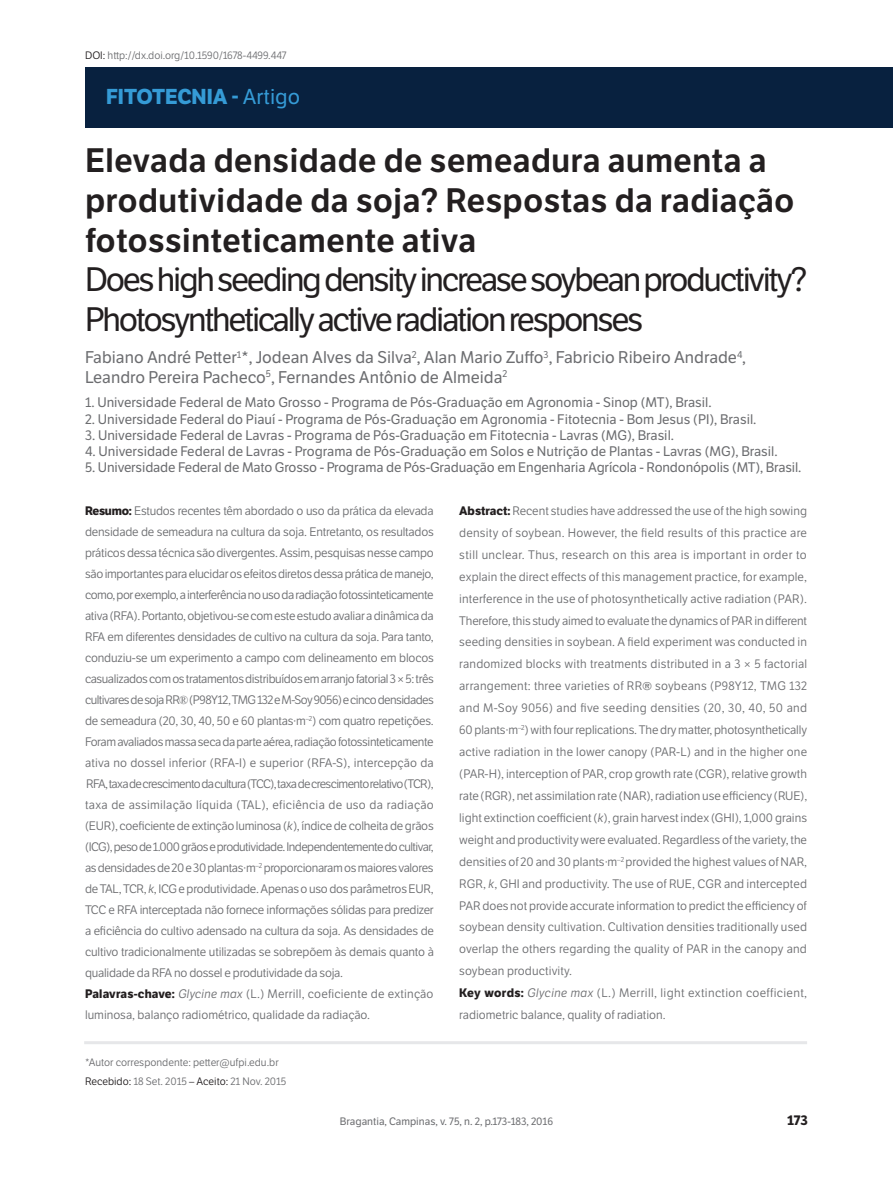
<style>
.page{position:relative;width:893px;height:1191px;background:#fff}
.page>*{position:absolute;margin:0;border:0;box-sizing:border-box;transform-origin:0 0}
.t1{font:600 33px/39.6px "LFT Etica";color:#231f20}
.t2{font:33px/39.6px "LFT Etica";letter-spacing:-.07em;color:#231f20}
.t3{font:700 21px "LFT Etica";color:#359bd6}
.t4{font:16.5px/19.5px "LFT Etica";color:#6c6d70}
.t5{font:13.5px "LFT Etica";color:#6c6d70}
.t6{font:700 13.5px "LFT Etica";color:#231f20}
.t7{font:12px/21px "LFT Etica";letter-spacing:-.01em;color:#6c6d70}
.t8{font:12px/21.9px "LFT Etica";letter-spacing:.01em;color:#6c6d70}
.t9{font:10.5px/18.9px "LFT Etica";color:#6c6d70}
.t10{font:10.5px "LFT Etica";color:#6c6d70}
.s1{color:#231f20}
.s2{font-weight:400}
.s3{font-weight:700;color:#231f20}
.s4{font-family:"Times New Roman"}
.s5{font-style:italic}
</style>
<div class="page">
<div style="left:85px;top:70px;width:808px;height:57px;background:#08213f"></div>
<div style="left:85px;top:68px;width:808px;height:57px;background:#08213f"></div>
<hr style="left:84px;top:1041px;width:723px;height:3px;background:#e6e7e9">
<p class="t9" style="left:85px;top:46px;width:203px"><span class="s1">DOI:</span> http://dx.doi.org/10.1590/1678-4499.447</p>
<h2 class="t3" style="left:106px;top:84px;width:196px">Fitotecnia - <span class="s2">Artigo</span></h2>
<h1 class="t1" style="left:85px;top:141px;width:711px">Elevada densidade de semeadura aumenta a produtividade da soja? Respostas da radiação fotossinteticamente ativa</h1>
<h1 class="t2" style="left:85px;top:260px;width:724px">Does high seeding density increase soybean productivity?<br>Photosynthetically active radiation responses</h1>
<h3 class="t4" style="left:85px;top:348px;width:663px">Fabiano André Petter<sup>1</sup>*, Jodean Alves da Silva<sup>2</sup>, Alan Mario Zuffo<sup>3</sup>, Fabricio Ribeiro Andrade<sup>4</sup>,<br>Leandro Pereira Pacheco<sup>5</sup>, Fernandes Antônio de Almeida<sup>2</sup></h3>
<p class="t5" style="left:85px;top:395px;width:628px">1. Universidade Federal de Mato Grosso - Programa de Pós-Graduação em Agronomia - Sinop (MT), Brasil.</p>
<p class="t5" style="left:85px;top:411px;width:673px">2. Universidade Federal do Piauí - Programa de Pós-Graduação em Agronomia - Fitotecnia - Bom Jesus (PI), Brasil.</p>
<p class="t5" style="left:85px;top:427px;width:591px">3. Universidade Federal de Lavras - Programa de Pós-Graduação em Fitotecnia - Lavras (MG), Brasil.</p>
<p class="t5" style="left:85px;top:443px;width:694px">4. Universidade Federal de Lavras - Programa de Pós-Graduação em Solos e Nutrição de Plantas - Lavras (MG), Brasil.</p>
<p class="t5" style="left:85px;top:459px;width:718px">5. Universidade Federal de Mato Grosso - Programa de Pós-Graduação em Engenharia Agrícola - Rondonópolis (MT), Brasil.</p>
<p class="t7" style="left:85px;top:500px;width:350px"><span class="s3">Resumo:</span> Estudos recentes têm abordado o uso da prática da elevada densidade de semeadura na cultura da soja. Entretanto, os resultados práticos dessa técnica são divergentes. Assim, pesquisas nesse campo são importantes para elucidar os efeitos diretos dessa prática de manejo, como, por exemplo, a interferência no uso da radiação fotossinteticamente ativa (RFA). Portanto, objetivou-se com este estudo avaliar a dinâmica da RFA em diferentes densidades de cultivo na cultura da soja. Para tanto, conduziu-se um experimento a campo com delineamento em blocos casualizados com os tratamentos distribuídos em arranjo fatorial 3 × 5: três cultivares de soja RR<span class="s4">®</span> (P98Y12, TMG 132 e M-Soy 9056) e cinco densidades de semeadura (20, 30, 40, 50 e 60 plantas·m<sup>–2</sup>) com quatro repetições.<br>Foram avaliados massa seca da parte aérea, radiação fotossinteticamente ativa no dossel inferior (RFA-I) e superior (RFA-S), intercepção da RFA, taxa de crescimento da cultura (TCC), taxa de crescimento relativo (TCR), taxa de assimilação líquida (TAL), eficiência de uso da radiação (EUR), coeficiente de extinção luminosa (<span class="s5">k</span>), índice de colheita de grãos (ICG), peso de 1.000 grãos e produtividade. Independentemente do cultivar, as densidades de 20 e 30 plantas·m<sup>–2</sup> proporcionaram os maiores valores de TAL, TCR, <span class="s5">k</span>, ICG e produtividade. Apenas o uso dos parâmetros EUR, TCC e RFA interceptada não fornece informações sólidas para predizer a eficiência do cultivo adensado na cultura da soja. As densidades de cultivo tradicionalmente utilizadas se sobrepõem às demais quanto à qualidade da RFA no dossel e produtividade da soja.<br><span class="s3">Palavras-chave:</span> <span class="s5">Glycine max</span> (L.) Merrill, coeficiente de extinção luminosa, balanço radiométrico, qualidade da radiação.</p>
<p class="t9" style="left:85px;top:1052px;width:203px">*Autor correspondente: petter@ufpi.edu.br<br><span class="s1">Recebido:</span> 18 Set. 2015 <span class="s1">– Aceito:</span> 21 Nov. 2015</p>
<p class="t8" style="left:459px;top:500px;width:349px"><span class="s3">Abstract:</span> Recent studies have addressed the use of the high sowing density of soybean. However, the field results of this practice are still unclear. Thus, research on this area is important in order to explain the direct effects of this management practice, for example, interference in the use of photosynthetically active radiation (PAR).<br>Therefore, this study aimed to evaluate the dynamics of PAR in different seeding densities in soybean. A field experiment was conducted in randomized blocks with treatments distributed in a 3 × 5 factorial arrangement: three varieties of RR soybeans (P98Y12, TMG 132 and M-Soy 9056) and five seeding densities (20, 30, 40, 50 and 60 plants·m<sup>–2</sup>) with four replications. The dry matter, photosynthetically active radiation in the lower canopy (PAR-L) and in the higher one (PAR-H), interception of PAR, crop growth rate (CGR), relative growth rate (RGR), net assimilation rate (NAR), radiation use efficiency (RUE), light extinction coefficient (<span class="s5">k</span>), grain harvest index (GHI), 1,000 grains weight and productivity were evaluated. Regardless of the variety, the densities of 20 and 30 plants·m<sup>–2</sup> provided the highest values of NAR, RGR, <span class="s5">k</span>, GHI and productivity. The use of RUE, CGR and intercepted PAR does not provide accurate information to predict the efficiency of soybean density cultivation. Cultivation densities traditionally used overlap the others regarding the quality of PAR in the canopy and soybean productivity.<br><span class="s3">Key words:</span> <span class="s5">Glycine max</span> (L.) Merrill, light extinction coefficient, radiometric balance, quality of radiation.</p>
<p class="t10" style="left:340px;top:1115px;width:215px">Bragantia, Campinas, v. 75, n. 2, p.173-183, 2016</p>
<p class="t6" style="left:787px;top:1112px;width:22px">173</p>
</div>
